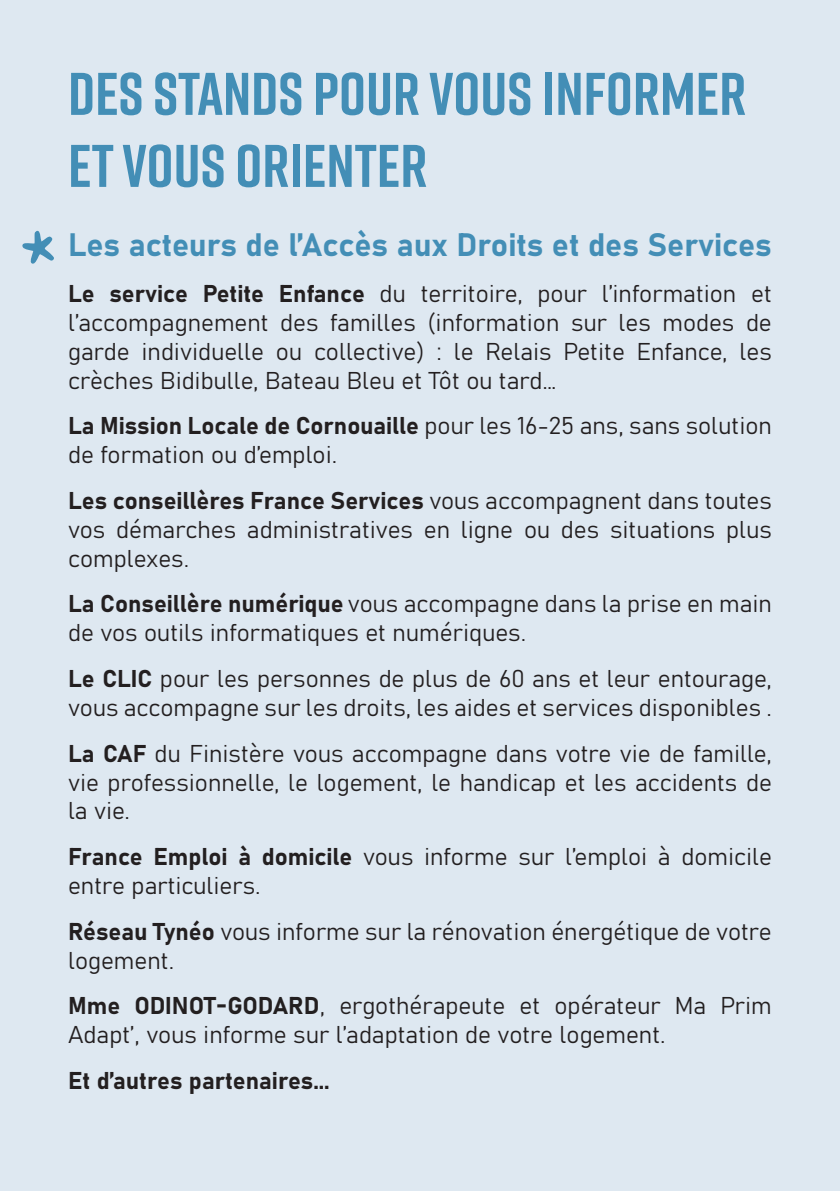
<style>
.page{position:relative;width:840px;height:1191px;background:#fff}
.page>*{position:absolute;margin:0;border:0;box-sizing:border-box;transform-origin:0 0}
.t1{font:700 60px/72px "Rift";color:#438eb6}
.t2{font:32px "Bahnschrift";color:#438eb6}
.t3{font:24px/28.8px "Bahnschrift";color:#231f20}
</style>
<div class="page">
<div style="left:0;top:0;width:839px;height:1191px;background:#dee8f1"></div>
<svg style="left:22px;top:231px;width:32px;height:33px"></svg>
<h1 class="t1" style="left:68px;top:59px;width:679px">DES STANDS POUR VOUS INFORMER<br>ET VOUS ORIENTER</h1>
<h2 class="t2" style="left:68px;top:230px;width:705px">Les acteurs de l’Accès aux Droits et des Services</h2>
<p class="t3" style="left:68px;top:280px;width:705px;text-align:justify">Le service Petite Enfance du territoire, pour l’information et l’accompagnement des familles (information sur les modes de garde individuelle ou collective) : le Relais Petite Enfance, les crèches Bidibulle, Bateau Bleu et Tôt ou tard…</p>
<p class="t3" style="left:68px;top:413px;width:705px">La Mission Locale de Cornouaille pour les 16-25 ans, sans solution de formation ou d’emploi.</p>
<p class="t3" style="left:68px;top:487px;width:705px;text-align:justify">Les conseillères France Services vous accompagnent dans toutes vos démarches administratives en ligne ou des situations plus complexes.</p>
<p class="t3" style="left:68px;top:591px;width:705px">La Conseillère numérique vous accompagne dans la prise en main de vos outils informatiques et numériques.</p>
<p class="t3" style="left:68px;top:665px;width:705px">Le CLIC pour les personnes de plus de 60 ans et leur entourage, vous accompagne sur les droits, les aides et services disponibles .</p>
<p class="t3" style="left:68px;top:740px;width:705px;text-align:justify">La CAF du Finistère vous accompagne dans votre vie de famille, vie professionnelle, le logement, le handicap et les accidents de la vie.</p>
<p class="t3" style="left:68px;top:843px;width:705px">France Emploi à domicile vous informe sur l’emploi à domicile entre particuliers.</p>
<p class="t3" style="left:68px;top:918px;width:704px">Réseau Tynéo vous informe sur la rénovation énergétique de votre logement.</p>
<p class="t3" style="left:68px;top:992px;width:704px">Mme ODINOT-GODARD, ergothérapeute et opérateur Ma Prim<br>Adapt’, vous informe sur l’adaptation de votre logement.</p>
<p class="t3" style="left:68px;top:1067px;width:263px">Et d’autres partenaires...</p>
</div>
